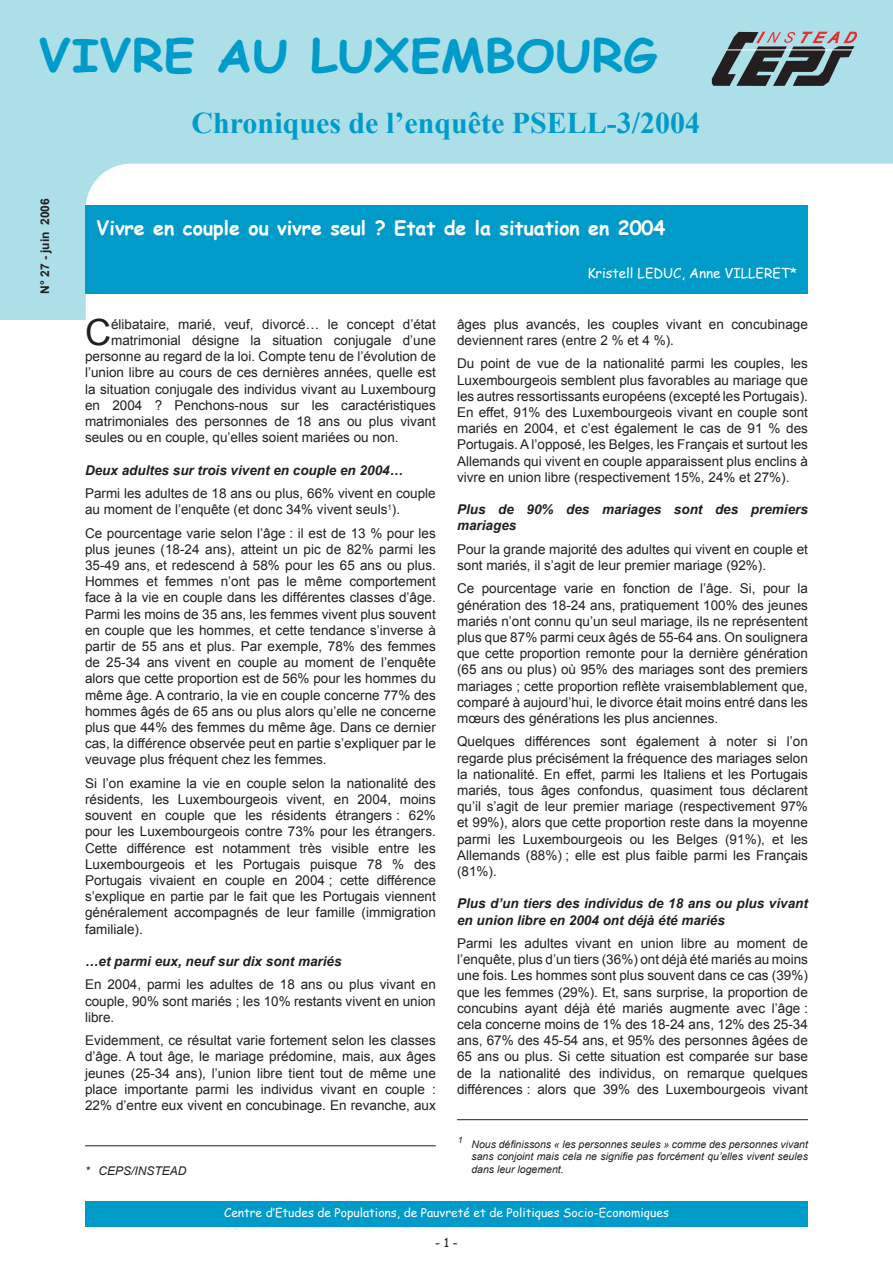
<style>
.page{position:relative;width:893px;height:1263px;background:#fff}
.page>*{position:absolute;margin:0;border:0;box-sizing:border-box;transform-origin:0 0}
.t1{font:700 45px "Comic Sans MS";color:#009bc8;scale:1.1 1}
.t2{font:36.15px "Arial";color:#231f20}
.t3{font:700 30px "Times New Roman";color:#009bc8}
.t4{font:700 19.5px "Comic Sans MS";color:#fff}
.t5{font:13.5px/16.2px "Arial";color:#231f20;text-align:justify}
.t6{font:italic 700 13.5px/16.2px "Arial";color:#231f20}
.t7{font:13.5px "Comic Sans MS";color:#fff}
.t8{font:12px "Comic Sans MS";color:#fff}
.t9{font:italic 12px "Arial";color:#231f20}
.t10{font:700 12px "Arial";color:#231f20}
.t11{font:12px "Comic Sans MS";color:#231f20}
.t12{font:italic 10.5px/12.6px "Arial";color:#231f20;text-align:justify}
</style>
<div class="page">
<div style="left:0;top:0;width:893px;height:320px;background:#addfe9"></div>
<div style="left:86px;top:164px;width:807px;height:156px;background:#fff"></div>
<div style="left:86px;top:205px;width:722px;height:89px;background:#009bc8"></div>
<div style="left:85px;top:1201px;width:723px;height:25px;background:#009bc8"></div>
<svg style="left:712px;top:32px;width:145px;height:54px"></svg>
<hr style="left:727px;top:50px;width:126px;height:1px;background:#fff">
<hr style="left:85px;top:1145px;width:351px;height:1px;background:#231f20">
<hr style="left:457px;top:1119px;width:351px;height:1px;background:#231f20">
<h1 class="t1" style="left:38px;top:23px;width:564px">VIVRE AU LUXEMBOURG</h1>
<h3 class="t3" style="left:192px;top:102px;width:510px">Chroniques de l’enquête PSELL-3/2004</h3>
<p class="t10" style="left:37px;top:294px;width:97px;rotate:-90deg">N° 27 - juin 2006</p>
<h3 class="t4" style="left:96px;top:213px;width:570px">Vivre en couple ou vivre seul ? Etat de la situation en 2004</h3>
<p class="t7" style="left:587px;top:263px;width:211px">Kristell LEDUC, Anne VILLERET*</p>
<h2 class="t2" style="left:85px;top:309px;width:28px">C</h2>
<p class="t5" style="left:111px;top:316px;width:326px">élibataire, marié, veuf, divorcé… le concept d’état</p>
<p class="t5" style="left:111px;top:332px;width:326px">matrimonial désigne la situation conjugale d’une</p>
<p class="t5" style="left:85px;top:348px;width:352px">personne au regard de la loi. Compte tenu de l’évolution de</p>
<p class="t5" style="left:85px;top:365px;width:352px">l’union libre au cours de ces dernières années, quelle est</p>
<p class="t5" style="left:85px;top:381px;width:352px">la situation conjugale des individus vivant au Luxembourg</p>
<p class="t5" style="left:85px;top:397px;width:352px">en 2004 ? Penchons-nous sur les caractéristiques</p>
<p class="t5" style="left:85px;top:413px;width:352px">matrimoniales des personnes de 18 ans ou plus vivant</p>
<p class="t5" style="left:85px;top:429px;width:315px">seules ou en couple, qu’elles soient mariées ou non.</p>
<p class="t6" style="left:85px;top:462px;width:320px">Deux adultes sur trois vivent en couple en 2004…</p>
<p class="t5" style="left:85px;top:485px;width:352px">Parmi les adultes de 18 ans ou plus, 66% vivent en couple au moment de l’enquête (et donc 34% vivent seuls<sup>1</sup>).</p>
<p class="t5" style="left:85px;top:525px;width:352px">Ce pourcentage varie selon l’âge : il est de 13 % pour les plus jeunes (18-24 ans), atteint un pic de 82% parmi les 35-49 ans, et redescend à 58% pour les 65 ans ou plus.<br>Hommes et femmes n’ont pas le même comportement face à la vie en couple dans les différentes classes d’âge.<br>Parmi les moins de 35 ans, les femmes vivent plus souvent en couple que les hommes, et cette tendance s’inverse à partir de 55 ans et plus. Par exemple, 78% des femmes de 25-34 ans vivent en couple au moment de l’enquête alors que cette proportion est de 56% pour les hommes du même âge. A contrario, la vie en couple concerne 77% des hommes âgés de 65 ans ou plus alors qu’elle ne concerne plus que 44% des femmes du même âge. Dans ce dernier cas, la différence observée peut en partie s’expliquer par le veuvage plus fréquent chez les femmes.</p>
<p class="t5" style="left:85px;top:775px;width:352px">Si l’on examine la vie en couple selon la nationalité des résidents, les Luxembourgeois vivent, en 2004, moins souvent en couple que les résidents étrangers : 62% pour les Luxembourgeois contre 73% pour les étrangers.<br>Cette différence est notamment très visible entre les Luxembourgeois et les Portugais puisque 78 % des Portugais vivaient en couple en 2004 ; cette différence s’explique en partie par le fait que les Portugais viennent généralement accompagnés de leur famille (immigration familiale).</p>
<p class="t6" style="left:85px;top:954px;width:258px">…et parmi eux, neuf sur dix sont mariés</p>
<p class="t5" style="left:85px;top:977px;width:352px">En 2004, parmi les adultes de 18 ans ou plus vivant en couple, 90% sont mariés ; les 10% restants vivent en union libre.</p>
<p class="t5" style="left:85px;top:1032px;width:352px">Evidemment, ce résultat varie fortement selon les classes d’âge. A tout âge, le mariage prédomine, mais, aux âges jeunes (25-34 ans), l’union libre tient tout de même une place importante parmi les individus vivant en couple :<br>22% d’entre eux vivent en concubinage. En revanche, aux</p>
<p class="t9" style="left:85px;top:1163px;width:103px">* CEPS/INSTEAD</p>
<p class="t5" style="left:457px;top:316px;width:352px">âges plus avancés, les couples vivant en concubinage deviennent rares (entre 2 % et 4 %).</p>
<p class="t5" style="left:457px;top:356px;width:352px">Du point de vue de la nationalité parmi les couples, les Luxembourgeois semblent plus favorables au mariage que les autres ressortissants européens (excepté les Portugais).<br>En effet, 91% des Luxembourgeois vivant en couple sont mariés en 2004, et c’est également le cas de 91 % des Portugais. A l’opposé, les Belges, les Français et surtout les Allemands qui vivent en couple apparaissent plus enclins à vivre en union libre (respectivement 15%, 24% et 27%).</p>
<p class="t6" style="left:457px;top:502px;width:352px">Plus de 90% des mariages sont des premiers mariages</p>
<p class="t5" style="left:457px;top:541px;width:352px">Pour la grande majorité des adultes qui vivent en couple et sont mariés, il s’agit de leur premier mariage (92%).</p>
<p class="t5" style="left:457px;top:581px;width:352px">Ce pourcentage varie en fonction de l’âge. Si, pour la génération des 18-24 ans, pratiquement 100% des jeunes mariés n’ont connu qu’un seul mariage, ils ne représentent plus que 87% parmi ceux âgés de 55-64 ans. On soulignera que cette proportion remonte pour la dernière génération (65 ans ou plus) où 95% des mariages sont des premiers mariages ; cette proportion reflète vraisemblablement que, comparé à aujourd’hui, le divorce était moins entré dans les mœurs des générations les plus anciennes.</p>
<p class="t5" style="left:457px;top:734px;width:352px">Quelques différences sont également à noter si l’on regarde plus précisément la fréquence des mariages selon la nationalité. En effet, parmi les Italiens et les Portugais mariés, tous âges confondus, quasiment tous déclarent qu’il s’agit de leur premier mariage (respectivement 97% et 99%), alors que cette proportion reste dans la moyenne parmi les Luxembourgeois ou les Belges (91%), et les Allemands (88%) ; elle est plus faible parmi les Français (81%).</p>
<p class="t6" style="left:457px;top:896px;width:352px">Plus d’un tiers des individus de 18 ans ou plus vivant en union libre en 2004 ont déjà été mariés</p>
<p class="t5" style="left:457px;top:935px;width:352px">Parmi les adultes vivant en union libre au moment de l’enquête, plus d’un tiers (36%) ont déjà été mariés au moins une fois. Les hommes sont plus souvent dans ce cas (39%) que les femmes (29%). Et, sans surprise, la proportion de concubins ayant déjà été mariés augmente avec l’âge : cela concerne moins de 1% des 18-24 ans, 12% des 25-34 ans, 67% des 45-54 ans, et 95% des personnes âgées de 65 ans ou plus. Si cette situation est comparée sur base de la nationalité des individus, on remarque quelques différences : alors que 39% des Luxembourgeois vivant</p>
<p class="t12" style="left:471px;top:1138px;width:338px;text-indent:-14px"><sup>1</sup> Nous définissons « les personnes seules » comme des personnes vivant sans conjoint mais cela ne signifie pas forcément qu’elles vivent seules dans leur logement.</p>
<p class="t8" style="left:224px;top:1204px;width:446px">Centre d’Etudes de Populations, de Pauvreté et de Politiques Socio-Economiques</p>
<p class="t11" style="left:435px;top:1234px;width:24px">- -</p>
</div>
